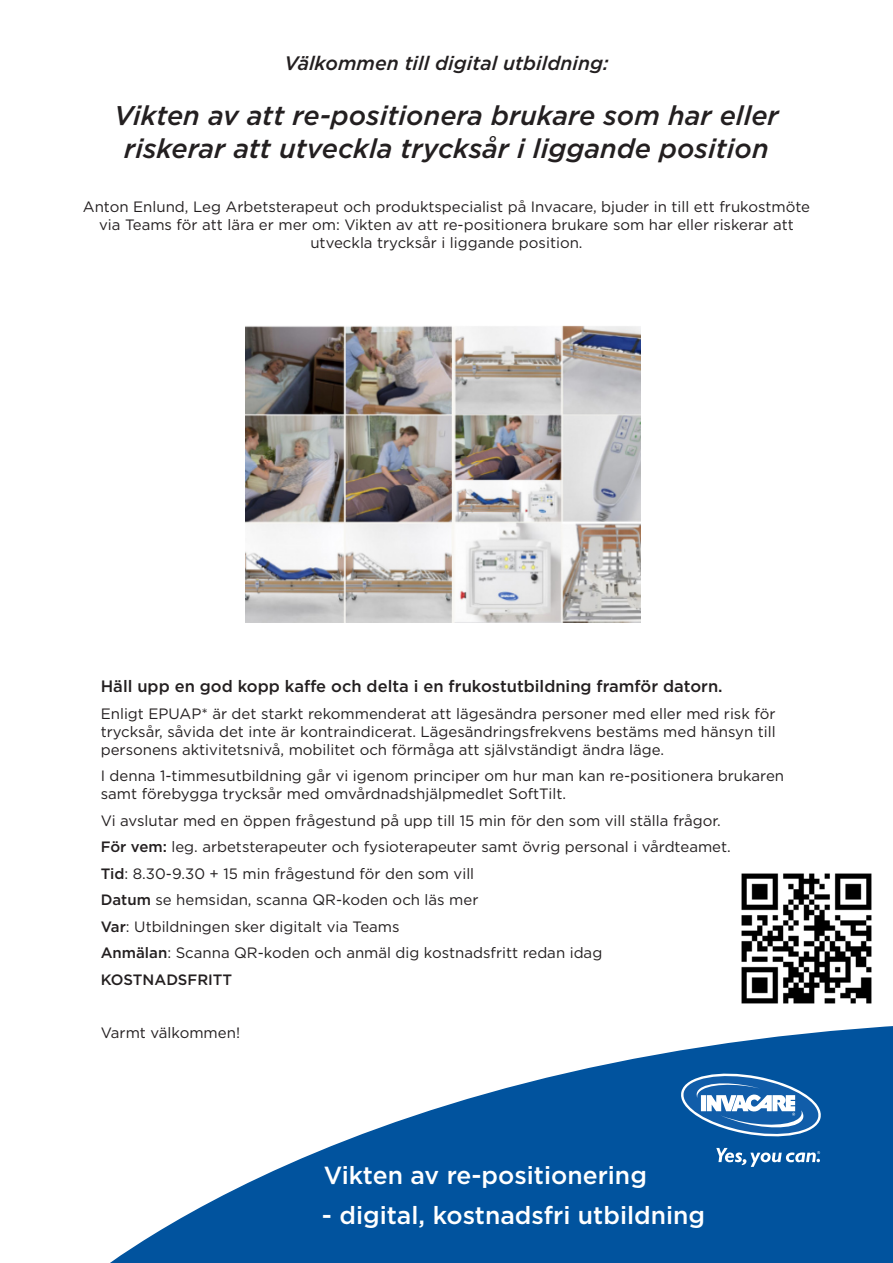
<style>
.page{position:relative;width:893px;height:1263px;background:#fff}
.page>*{position:absolute;margin:0;border:0;box-sizing:border-box;transform-origin:0 0}
.t1{font:italic 500 27px/32.4px "Gotham";color:#231f20;text-align:center}
.t2{font:500 24.75px "Gotham";color:#fff}
.t3{font:italic 500 19.5px "Gotham";color:#231f20}
.t4{font:500 16.5px "Gotham";color:#231f20}
.t5{font:15px/18px "Gotham";color:#231f20;text-align:justify}
.t6{font:500 15px "Gotham";color:#231f20}
.s1{font-weight:500}
</style>
<div class="page">
<img style="left:245px;top:326px;width:396px;height:296px">
<img style="left:741px;top:873px;width:131px;height:131px">
<svg style="left:110px;top:1026px;width:783px;height:237px;fill:#01539e"></svg>
<svg style="left:681px;top:1073px;width:140px;height:68px"></svg>
<svg style="left:716px;top:1148px;width:104px;height:19px"></svg>
<p class="t3" style="left:284px;top:50px;width:326px">Välkommen till digital utbildning:</p>
<p class="t1" style="left:114px;top:99px;width:666px">Vikten av att re-positionera brukare som har eller riskerar att utveckla trycksår i liggande position</p>
<p class="t5" style="left:83px;top:197px;width:729px;text-align:center">Anton Enlund, Leg Arbetsterapeut och produktspecialist på Invacare, bjuder in till ett frukostmöte via Teams för att lära er mer om: Vikten av att re-positionera brukare som har eller riskerar att utveckla trycksår i liggande position.</p>
<p class="t4" style="left:101px;top:675px;width:623px">Häll upp en god kopp kaffe och delta i en frukostutbildning framför datorn.</p>
<p class="t5" style="left:101px;top:704px;width:676px">Enligt EPUAP* är det starkt rekommenderat att lägesändra personer med eller med risk för trycksår, såvida det inte är kontraindicerat. Lägesändringsfrekvens bestäms med hänsyn till personens aktivitetsnivå, mobilitet och förmåga att självständigt ändra läge.</p>
<p class="t5" style="left:101px;top:766px;width:685px">I denna 1-timmesutbildning går vi igenom principer om hur man kan re-positionera brukaren samt förebygga trycksår med omvårdnadshjälpmedlet SoftTilt.</p>
<p class="t5" style="left:101px;top:811px;width:622px">Vi avslutar med en öppen frågestund på upp till 15 min för den som vill ställa frågor.</p>
<p class="t5" style="left:101px;top:837px;width:632px"><span class="s1">För vem:</span> leg. arbetsterapeuter och fysioterapeuter samt övrig personal i vårdteamet.</p>
<p class="t5" style="left:101px;top:864px;width:375px"><span class="s1">Tid</span>: 8.30-9.30 + 15 min frågestund för den som vill</p>
<p class="t5" style="left:101px;top:890px;width:379px"><span class="s1">Datum</span> se hemsidan, scanna QR-koden och läs mer</p>
<p class="t5" style="left:101px;top:917px;width:300px"><span class="s1">Var</span>: Utbildningen sker digitalt via Teams</p>
<p class="t5" style="left:101px;top:943px;width:503px"><span class="s1">Anmälan</span>: Scanna QR-koden och anmäl dig kostnadsfritt redan idag</p>
<p class="t6" style="left:101px;top:969px;width:133px">KOSTNADSFRITT</p>
<p class="t5" style="left:101px;top:1023px;width:141px">Varmt välkommen!</p>
<p class="t2" style="left:324px;top:1159px;width:325px">Vikten av re-positionering</p>
<p class="t2" style="left:322px;top:1198px;width:385px">- digital, kostnadsfri utbildning</p>
</div>
